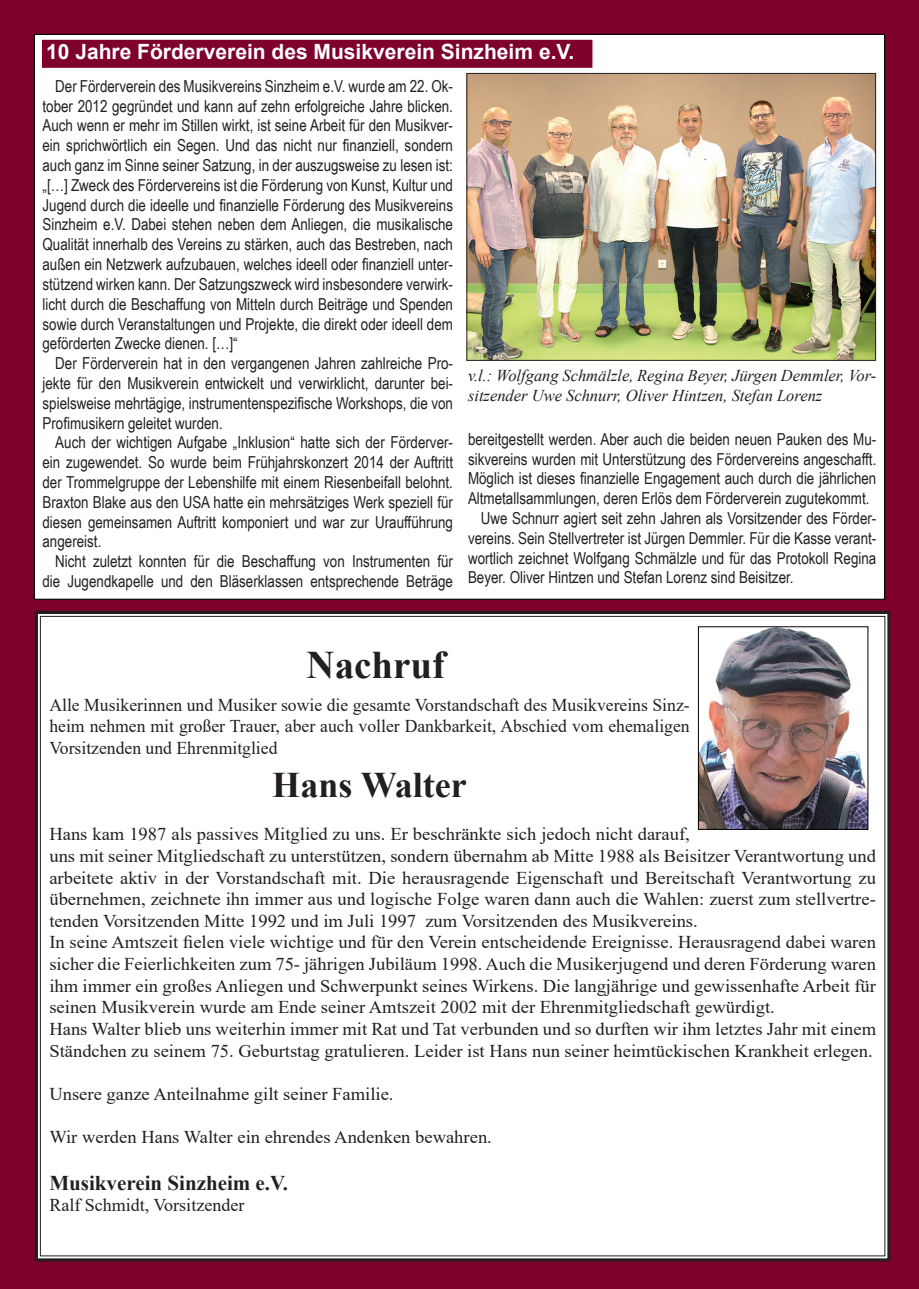
<style>
.page{position:relative;width:919px;height:1289px;background:#fff}
.page>*{position:absolute;margin:0;border:0;box-sizing:border-box;transform-origin:0 0}
.t1{font:700 39px "Times New Roman";color:#231f20}
.t2{font:700 36px "Times New Roman";color:#231f20}
.t3{font:700 21px "Arial";color:#fff}
.t4{font:700 21px "Times New Roman";color:#231f20}
.t5{font:18px/21.6px "Times New Roman";color:#231f20;text-align:justify}
.t6{font:16.5px/19.8px "Arial Narrow";color:#231f20;text-align:justify}
.t7{font:italic 16.5px/19.8px "Times New Roman";color:#231f20}
</style>
<div class="page">
<div style="left:0;top:0;width:918px;height:1288px;background:#7d002d"></div>
<div style="left:34px;top:34px;width:851px;height:566px;background:#fff;border:1px solid #000"></div>
<div style="left:41px;top:39px;width:552px;height:30px;background:#7d002d"></div>
<div style="left:40px;top:38px;width:554px;height:31px;border:2px solid #fff"></div>
<div style="left:34px;top:611px;width:857px;height:651px;background:#fff"></div>
<img style="left:468px;top:75px;width:405px;height:284px">
<div style="left:466px;top:73px;width:409px;height:288px;border:1px solid #231f20"></div>
<img style="left:700px;top:628px;width:166px;height:199px">
<div style="left:698px;top:626px;width:170px;height:203px;border:1px solid #000"></div>
<p class="t3" style="left:46px;top:37px;width:529px">10 Jahre Förderverein des Musikverein Sinzheim e.V.</p>
<p class="t6" style="left:43px;top:75px;width:412px;text-indent:13px">Der Förderverein des Musikvereins Sinzheim e.V. wurde am 22. Ok&shy;tober 2012 gegründet und kann auf zehn erfolgreiche Jahre blicken.<br>Auch wenn er mehr im Stillen wirkt, ist seine Arbeit für den Musikver&shy;ein sprichwörtlich ein Segen. Und das nicht nur finanziell, sondern auch ganz im Sinne seiner Satzung, in der auszugsweise zu lesen ist: „[…] Zweck des Fördervereins ist die Förderung von Kunst, Kultur und Jugend durch die ideelle und finanzielle Förderung des Musikvereins Sinzheim e.V. Dabei stehen neben dem Anliegen, die musikalische Qualität innerhalb des Vereins zu stärken, auch das Bestreben, nach außen ein Netzwerk aufzubauen, welches ideell oder finanziell unter&shy;stützend wirken kann. Der Satzungszweck wird insbesondere verwirk&shy;licht durch die Beschaffung von Mitteln durch Beiträge und Spenden sowie durch Veranstaltungen und Projekte, die direkt oder ideell dem geförderten Zwecke dienen. […]“</p>
<p class="t6" style="left:43px;top:353px;width:412px;text-indent:13px">Der Förderverein hat in den vergangenen Jahren zahlreiche Pro&shy;jekte für den Musikverein entwickelt und verwirklicht, darunter bei&shy;spielsweise mehrtägige, instrumentenspezifische Workshops, die von Profimusikern geleitet wurden.</p>
<p class="t6" style="left:43px;top:432px;width:412px;text-indent:13px">Auch der wichtigen Aufgabe „Inklusion“ hatte sich der Förderver&shy;ein zugewendet. So wurde beim Frühjahrskonzert 2014 der Auftritt der Trommelgruppe der Lebenshilfe mit einem Riesenbeifall belohnt.<br>Braxton Blake aus den USA hatte ein mehrsätziges Werk speziell für diesen gemeinsamen Auftritt komponiert und war zur Uraufführung angereist.</p>
<p class="t6" style="left:43px;top:551px;width:412px;text-align:right">Nicht zuletzt konnten für die Beschaffung von Instrumenten für die Jugendkapelle und den Bläserklassen entsprechende Beträge</p>
<p class="t7" style="left:468px;top:365px;width:410px">v.l.: Wolfgang Schmälzle, Regina Beyer, Jürgen Demmler, Vor&shy;sitzender Uwe Schnurr, Oliver Hintzen, Stefan Lorenz</p>
<p class="t6" style="left:468px;top:428px;width:410px">bereitgestellt werden. Aber auch die beiden neuen Pauken des Mu-</p>
<p class="t6" style="left:468px;top:448px;width:410px">sikvereins wurden mit Unterstützung des Fördervereins angeschafft.</p>
<p class="t6" style="left:468px;top:468px;width:410px">Möglich ist dieses finanzielle Engagement auch durch die jährlichen</p>
<p class="t6" style="left:468px;top:488px;width:403px">Altmetallsammlungen, deren Erlös dem Förderverein zugutekommt.</p>
<p class="t6" style="left:480px;top:507px;width:397px">Uwe Schnurr agiert seit zehn Jahren als Vorsitzender des Förder-</p>
<p class="t6" style="left:468px;top:527px;width:410px">vereins. Sein Stellvertreter ist Jürgen Demmler. Für die Kasse verant-</p>
<p class="t6" style="left:468px;top:547px;width:410px">wortlich zeichnet Wolfgang Schmälzle und für das Protokoll Regina</p>
<p class="t6" style="left:468px;top:567px;width:327px">Beyer. Oliver Hintzen und Stefan Lorenz sind Beisitzer.</p>
<h1 class="t1" style="left:306px;top:637px;width:140px">Nachruf</h1>
<p class="t5" style="left:49px;top:693px;width:641px">Alle Musikerinnen und Musiker sowie die gesamte Vorstandschaft des Musikvereins Sinz&shy;heim nehmen mit großer Trauer, aber auch voller Dankbarkeit, Abschied vom ehemaligen Vorsitzenden und Ehrenmitglied</p>
<h2 class="t2" style="left:272px;top:759px;width:196px">Hans Walter</h2>
<p class="t5" style="left:49px;top:823px;width:828px;text-align:left">Hans kam 1987 als passives Mitglied zu uns. Er beschränkte sich jedoch nicht darauf,<br>uns mit seiner Mitgliedschaft zu unterstützen, sondern übernahm ab Mitte 1988 als Beisitzer Verantwortung und arbeitete aktiv in der Vorstandschaft mit. Die herausragende Eigenschaft und Bereitschaft Verantwortung zu übernehmen, zeichnete ihn immer aus und logische Folge waren dann auch die Wahlen: zuerst zum stellvertre&shy;tenden Vorsitzenden Mitte 1992 und im Juli 1997 zum Vorsitzenden des Musikvereins.<br>In seine Amtszeit fielen viele wichtige und für den Verein entscheidende Ereignisse. Herausragend dabei waren sicher die Feierlichkeiten zum 75- jährigen Jubiläum 1998. Auch die Musikerjugend und deren Förderung waren ihm immer ein großes Anliegen und Schwerpunkt seines Wirkens. Die langjährige und gewissenhafte Arbeit für seinen Musikverein wurde am Ende seiner Amtszeit 2002 mit der Ehrenmitgliedschaft gewürdigt.<br>Hans Walter blieb uns weiterhin immer mit Rat und Tat verbunden und so durften wir ihm letztes Jahr mit einem Ständchen zu seinem 75. Geburtstag gratulieren. Leider ist Hans nun seiner heimtückischen Krankheit erlegen.</p>
<p class="t5" style="left:49px;top:1082px;width:345px">Unsere ganze Anteilnahme gilt seiner Familie.</p>
<p class="t5" style="left:49px;top:1125px;width:444px">Wir werden Hans Walter ein ehrendes Andenken bewahren.</p>
<p class="t4" style="left:49px;top:1167px;width:240px">Musikverein Sinzheim e.V.</p>
<p class="t5" style="left:49px;top:1193px;width:196px">Ralf Schmidt, Vorsitzender</p>
</div>
